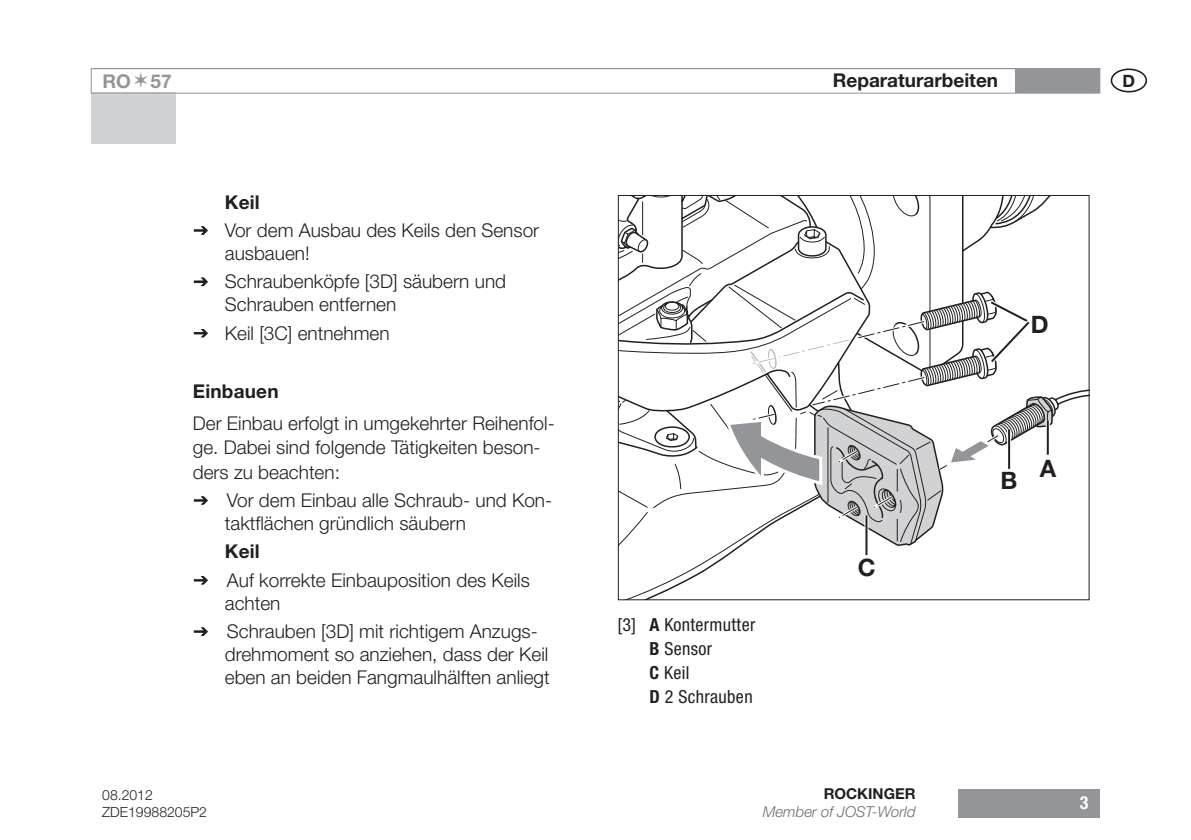
<style>
.page{position:relative;width:1191px;height:840px;background:#fff}
.page>*{position:absolute;margin:0;border:0;box-sizing:border-box;transform-origin:0 0}
.t1{font:700 24px "Helvetica Neue LT Pro";color:#231f20}
.t2{font:300 19px/22.8px "Helvetica Neue LT Pro";color:#231f20}
.t3{font:700 19px "Helvetica Neue LT Pro";color:#231f20}
.t4{font:700 19px "Helvetica Neue LT Pro";color:#939598}
.t5{font:condensed 18px/24px "Helvetica Neue LT Pro";letter-spacing:.02em;color:#231f20}
.t6{font:700 condensed 18px "Helvetica Neue LT Pro";color:#fff}
.t7{font:700 17px "Helvetica Neue LT Pro";color:#231f20}
.t8{font:italic 300 15px "Helvetica Neue LT Pro";color:#6c6d70}
.t9{font:700 15px "Helvetica Neue LT Pro";color:#231f20}
.t10{font:300 14px/16.8px "Helvetica Neue LT Pro";color:#231f20}
.s1{font-weight:700}
</style>
<div class="page">
<div style="left:958px;top:788px;width:142px;height:28px;background:#939598"></div>
<div style="left:1015px;top:69px;width:85px;height:24px;background:#939598"></div>
<div style="left:91px;top:93px;width:85px;height:51px;background:#d1d2d4"></div>
<div style="left:91px;top:68px;width:1009px;height:26px;border:1px solid #939598"></div>
<div style="left:1110px;top:68px;width:37px;height:24px;border:2px solid #231f20;border-radius:50%"></div>
<div style="left:1023px;top:68px;width:68px;height:25px;background:#939598"></div>
<svg style="left:630px;top:546px;width:111px;height:52px"></svg>
<hr style="left:865px;top:515px;width:2px;height:40px;background:#231f20">
<svg style="left:618px;top:195px;width:471px;height:351px"></svg>
<svg style="left:193px;top:226px;width:15px;height:9px"></svg>
<svg style="left:193px;top:277px;width:15px;height:10px"></svg>
<svg style="left:193px;top:329px;width:15px;height:9px"></svg>
<svg style="left:193px;top:496px;width:15px;height:9px"></svg>
<svg style="left:193px;top:576px;width:15px;height:9px"></svg>
<svg style="left:193px;top:627px;width:15px;height:9px"></svg>
<p class="t4" style="left:102px;top:69px;width:71px">RO 57</p>
<p class="t3" style="left:225px;top:190px;width:36px">Keil</p>
<p class="t2" style="left:225px;top:218px;width:316px">Vor dem Ausbau des Keils den Sensor ausbauen!</p>
<p class="t2" style="left:225px;top:270px;width:283px">Schraubenköpfe [3D] säubern und<br>Schrauben entfernen</p>
<p class="t2" style="left:225px;top:321px;width:166px">Keil [3C] entnehmen</p>
<p class="t3" style="left:193px;top:379px;width:87px">Einbauen</p>
<p class="t2" style="left:193px;top:411px;width:363px;line-height:24px">Der Einbau erfolgt in umgekehrter Reihenfol&shy;ge. Dabei sind folgende Tätigkeiten beson&shy;ders zu beachten:</p>
<p class="t2" style="left:225px;top:488px;width:329px">Vor dem Einbau alle Schraub- und Kon&shy;taktflächen gründlich säubern</p>
<p class="t3" style="left:225px;top:539px;width:36px">Keil</p>
<p class="t2" style="left:225px;top:568px;width:307px">Auf korrekte Einbauposition des Keils achten</p>
<p class="t2" style="left:225px;top:619px;width:326px">Schrauben [3D] mit richtigem Anzugs&shy;drehmoment so anziehen, dass der Keil eben an beiden Fangmaulhälften anliegt</p>
<p class="t5" style="left:649px;top:611px;width:107px;text-indent:-32px">[3] <span class="s1">A</span> Kontermutter<br><span class="s1">B</span> Sensor<br><span class="s1">C</span> Keil<br><span class="s1">D</span> 2 Schrauben</p>
<p class="t3" style="left:832px;top:68px;width:167px">Reparaturarbeiten</p>
<p class="t7" style="left:1122px;top:70px;width:14px">D</p>
<p class="t1" style="left:857px;top:552px;width:19px">C</p>
<p class="t1" style="left:1030px;top:308px;width:19px">D</p>
<p class="t1" style="left:1000px;top:465px;width:18px">B</p>
<p class="t1" style="left:1039px;top:453px;width:18px">A</p>
<p class="t10" style="left:102px;top:786px;width:106px">08.2012<br>ZDE19988205P2</p>
<p class="t9" style="left:823px;top:784px;width:93px">ROCKINGER</p>
<p class="t8" style="left:762px;top:802px;width:154px">Member of JOST-World</p>
<p class="t6" style="left:1080px;top:791px;width:10px">3</p>
</div>
